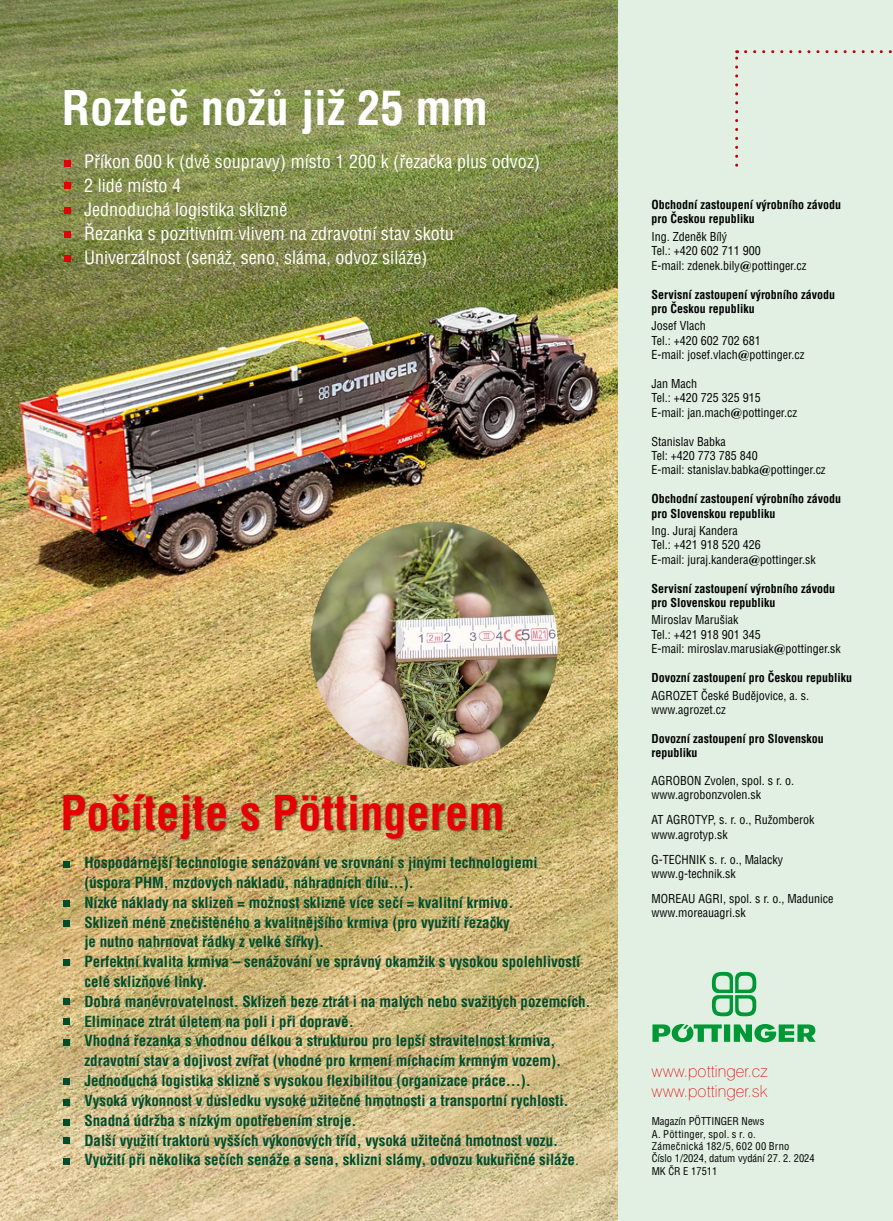
<style>
.page{position:relative;width:893px;height:1221px;background:#fff}
.page>*{position:absolute;margin:0;border:0;box-sizing:border-box;transform-origin:0 0}
.t1{font:700 46.5px "Switzerland Condensed";color:#e60005}
.t2{font:700 46.5px "Switzerland Condensed";letter-spacing:.005em;color:#fff}
.t3{font:18px/24px "Switzerland Condensed";letter-spacing:.005em;color:#fff}
.t4{font:100 16.5px/19.8px "Swiss 721 BTCE";letter-spacing:.005em;color:#e60005}
.t5{font:700 15px/19.8px "Switzerland Condensed";color:#004d2c}
.t6{font:12px/14.4px "Switzerland Condensed";color:#000}
.t7{font:700 12px/14.4px "Switzerland Condensed";color:#000}
.t8{font:10.5px/12.5px "Switzerland Condensed";color:#000}
.s1{font-weight:400}
.s2{font-family:"Goudy Heavyface BTCE"}
</style>
<div class="page">
<img style="left:0;top:0;width:619px;height:1220px">
<div style="left:619px;top:0;width:274px;height:1220px;background:#e1f0e2"></div>
<svg style="left:735px;top:50px;width:157px;height:117px"></svg>
<svg style="left:712px;top:971px;width:44px;height:45px"></svg>
<div style="left:724px;top:1024px;width:6px;height:17px;background:#009836"></div>
<svg style="left:734px;top:1024px;width:82px;height:18px"></svg>
<svg style="left:652px;top:1024px;width:70px;height:18px"></svg>
<svg style="left:64px;top:161px;width:6px;height:6px"></svg>
<div style="left:64px;top:793px;width:441px;height:48px;background:#000;opacity:.39"></div>
<div style="left:64px;top:207px;width:6px;height:7px;background:#e60005"></div>
<svg style="left:64px;top:183px;width:6px;height:6px"></svg>
<svg style="left:64px;top:232px;width:6px;height:6px"></svg>
<svg style="left:64px;top:256px;width:6px;height:6px"></svg>
<svg style="left:64px;top:861px;width:6px;height:6px"></svg>
<img style="left:310px;top:521px;width:248px;height:247px;border-radius:123px">
<svg style="left:64px;top:900px;width:6px;height:6px"></svg>
<svg style="left:64px;top:920px;width:6px;height:6px"></svg>
<svg style="left:64px;top:959px;width:6px;height:6px"></svg>
<div style="left:64px;top:997px;width:6px;height:7px;background:#004d2c"></div>
<svg style="left:64px;top:1018px;width:6px;height:6px"></svg>
<div style="left:64px;top:1038px;width:6px;height:7px;background:#004d2c"></div>
<svg style="left:64px;top:1078px;width:6px;height:6px"></svg>
<div style="left:64px;top:1098px;width:6px;height:7px;background:#004d2c"></div>
<div style="left:64px;top:1118px;width:6px;height:7px;background:#004d2c"></div>
<div style="left:64px;top:1136px;width:6px;height:7px;background:#004d2c"></div>
<svg style="left:64px;top:1158px;width:6px;height:6px"></svg>
<h1 class="t2" style="left:62px;top:80px;width:428px">Rozteč nožů již 25 mm</h1>
<p class="t3" style="left:84px;top:149px;width:457px">Příkon 600 k (dvě soupravy) místo 1 200 k (řezačka plus odvoz)<br>2 lidé místo 4<br>Jednoduchá logistika sklizně<br>Řezanka s pozitivním vlivem na zdravotní stav skotu Univerzálnost (senáž, seno, sláma, odvoz siláže)</p>
<h1 class="t1" style="left:61px;top:785px;width:445px">Počítejte s Pöttingerem</h1>
<p class="t5" style="left:84px;top:852px;width:508px">Hospodárnější technologie senážování ve srovnání s jinými technologiemi<br>(úspora PHM, mzdových nákladů, náhradních dílů…).<br>Nízké náklady na sklizeň = možnost sklizně více sečí = kvalitní krmivo.<br>Sklizeň méně znečištěného a kvalitnějšího krmiva (pro využití řezačky<br>je nutno nahrnovat řádky z velké šířky).<br>Perfektní kvalita krmiva – senážování ve správný okamžik s vysokou spolehlivostí celé sklizňové linky.<br>Dobrá manévrovatelnost. Sklizeň beze ztrát i na malých nebo svažitých pozemcích.<br>Eliminace ztrát úletem na poli i při dopravě.<br>Vhodná řezanka s vhodnou délkou a strukturou pro lepší stravitelnost krmiva, zdravotní stav a dojivost zvířat (vhodné pro krmení míchacím krmným vozem).<br>Jednoduchá logistika sklizně s vysokou flexibilitou (organizace práce...).<br>Vysoká výkonnost v důsledku vysoké užitečné hmotnosti a transportní rychlosti.<br>Snadná údržba s nízkým opotřebením stroje.<br>Další využití traktorů vyšších výkonových tříd, vysoká užitečná hmotnost vozu.<br>Využití při několika sečích senáže a sena, sklizni slámy, odvozu kukuřičné siláže<span class="s1">.</span></p>
<p class="t7" style="left:652px;top:197px;width:191px">Obchodní zastoupení výrobního závodu pro Českou republiku</p>
<p class="t6" style="left:652px;top:229px;width:156px">Ing. Zdeněk Bílý<br>Tel.: +420 602 711 900<br>E-mail: zdenek.bily<span class="s2">@</span>pottinger.cz</p>
<p class="t7" style="left:652px;top:287px;width:185px">Servisní zastoupení výrobního závodu pro Českou republiku</p>
<p class="t6" style="left:652px;top:319px;width:154px">Josef Vlach<br>Tel.: +420 602 702 681<br>E-mail: josef.vlach<span class="s2">@</span>pottinger.cz</p>
<p class="t6" style="left:652px;top:376px;width:147px">Jan Mach<br>Tel.: +420 725 325 915<br>E-mail: jan.mach<span class="s2">@</span>pottinger.cz</p>
<p class="t6" style="left:652px;top:434px;width:176px">Stanislav Babka<br>Tel: +420 773 785 840<br>E-mail: stanislav.babka<span class="s2">@</span>pottinger.cz</p>
<p class="t7" style="left:652px;top:491px;width:191px">Obchodní zastoupení výrobního závodu pro Slovenskou republiku</p>
<p class="t6" style="left:652px;top:523px;width:166px">Ing. Juraj Kandera<br>Tel.: +421 918 520 426<br>E-mail: juraj.kandera<span class="s2">@</span>pottinger.sk</p>
<p class="t7" style="left:652px;top:581px;width:185px">Servisní zastoupení výrobního závodu pro Slovenskou republiku</p>
<p class="t6" style="left:652px;top:613px;width:191px">Miroslav Marušiak<br>Tel.: +421 918 901 345<br>E-mail: miroslav.marusiak<span class="s2">@</span>pottinger.sk</p>
<p class="t7" style="left:652px;top:670px;width:202px">Dovozní zastoupení pro Českou republiku</p>
<p class="t6" style="left:652px;top:688px;width:159px">AGROZET České Budějovice, a. s. www.agrozet.cz</p>
<p class="t7" style="left:652px;top:731px;width:174px">Dovozní zastoupení pro Slovenskou republiku</p>
<p class="t6" style="left:652px;top:773px;width:144px">AGROBON Zvolen, spol. s r. o. www.agrobonzvolen.sk</p>
<p class="t6" style="left:652px;top:812px;width:164px">AT AGROTYP, s. r. o., Ružomberok www.agrotyp.sk</p>
<p class="t6" style="left:652px;top:852px;width:133px">G-TECHNIK s. r. o., Malacky www.g-technik.sk</p>
<p class="t6" style="left:652px;top:891px;width:184px">MOREAU AGRI, spol. s r. o., Madunice www.moreauagri.sk</p>
<p class="t4" style="left:652px;top:1060px;width:117px">www.pottinger.cz www.pottinger.sk</p>
<p class="t8" style="left:652px;top:1115px;width:164px">Magazín PÖTTINGER News<br>A. Pöttinger, spol. s r. o.<br>Zámečnická 182/5, 602 00 Brno<br>Číslo 1/2024, datum vydání 27. 2. 2024<br>MK ČR E 17511</p>
</div>
